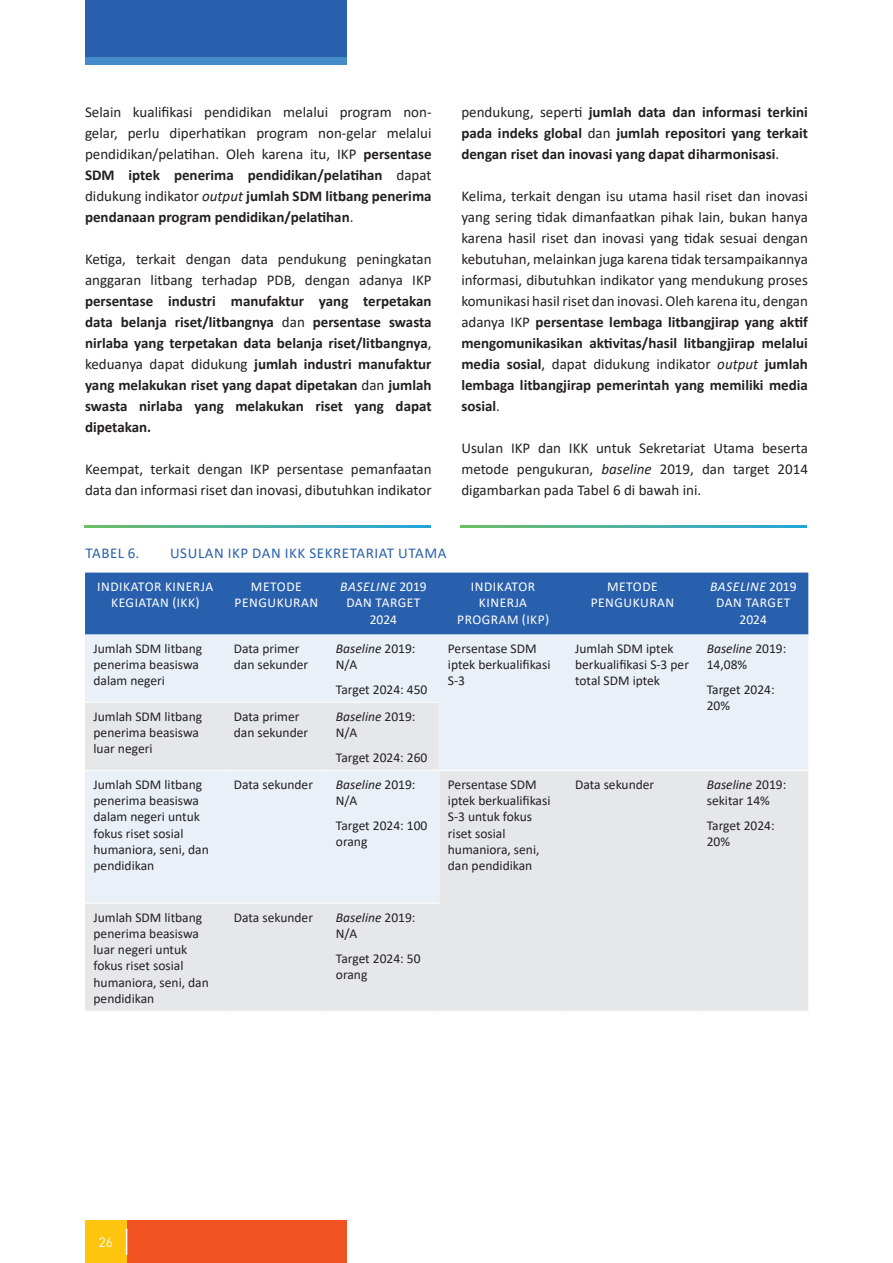
<style>
.page{position:relative;width:893px;height:1263px;background:#fff}
.page>*{position:absolute;margin:0;border:0;box-sizing:border-box;transform-origin:0 0}
.t1{font:15px/21px "Calibri";color:#231f20;text-align:justify}
.t2{font:700 15px/21px "Calibri";color:#231f20;text-align:justify}
.t3{font:15px "Calibri";letter-spacing:.04em;color:#2960ad}
.t4{font:13.5px/16.2px "Calibri";color:#231f20}
.t5{font:13.5px/16.2px "Calibri";letter-spacing:.04em;color:#fff;text-align:center}
.t6{font:italic 13.5px/16.2px "Calibri";color:#231f20}
.t7{font:13.5px "DIN Pro";color:#fff}
.s1{font-weight:700}
.s2{font-style:italic}
.s3{font-weight:400}
.s4{font-style:normal}
</style>
<div class="page">
<div style="left:85px;top:0;width:262px;height:57px;background:#2960ad"></div>
<div style="left:85px;top:57px;width:262px;height:8px;background:#448bca"></div>
<div style="left:127px;top:1220px;width:220px;height:43px;background:#f15422"></div>
<div style="left:85px;top:1220px;width:42px;height:43px;background:#fec40e"></div>
<svg style="left:126px;top:1228px;width:1px;height:27px"></svg>
<svg style="left:84px;top:525px;width:347px;height:3px"></svg>
<svg style="left:460px;top:525px;width:347px;height:3px"></svg>
<div style="left:85px;top:573px;width:723px;height:61px;background:#2960ad"></div>
<div style="left:85px;top:634px;width:723px;height:68px;background:#eaf0f8"></div>
<svg style="left:85px;top:702px;width:723px;height:309px;background:#e7e9ed"></svg>
<hr style="left:85px;top:702px;width:140px;height:1px;background:#fff">
<hr style="left:225px;top:702px;width:102px;height:1px;background:#fff">
<hr style="left:327px;top:702px;width:112px;height:1px;background:#fff">
<hr style="left:85px;top:770px;width:140px;height:1px;background:#fff">
<hr style="left:225px;top:770px;width:102px;height:1px;background:#fff">
<hr style="left:327px;top:770px;width:112px;height:1px;background:#fff">
<hr style="left:439px;top:770px;width:128px;height:1px;background:#fff">
<hr style="left:567px;top:770px;width:131px;height:1px;background:#fff">
<hr style="left:698px;top:770px;width:110px;height:1px;background:#fff">
<hr style="left:85px;top:903px;width:140px;height:1px;background:#fff">
<hr style="left:225px;top:903px;width:102px;height:1px;background:#fff">
<hr style="left:327px;top:903px;width:112px;height:1px;background:#fff">
<p class="t1" style="left:85px;top:101px;width:348px">Selain kualifikasi pendidikan melalui program non&shy;gelar, perlu diperhatikan program non-gelar melalui pendidikan/pelatihan. Oleh karena itu, IKP <span class="s1">persentase SDM iptek penerima pendidikan/pelatihan</span> dapat didukung indikator <span class="s2">output</span> <span class="s1">jumlah SDM litbang penerima pendanaan program pendidikan/pelatihan</span>.</p>
<p class="t1" style="left:85px;top:248px;width:348px">Ketiga, terkait dengan data pendukung peningkatan anggaran litbang terhadap PDB, dengan adanya IKP</p>
<p class="t2" style="left:85px;top:290px;width:348px">persentase industri manufaktur yang terpetakan data belanja riset/litbangnya <span class="s3">dan</span> persentase swasta nirlaba yang terpetakan data belanja riset/litbangnya<span class="s3">, keduanya dapat didukung</span> jumlah industri manufaktur yang melakukan riset yang dapat dipetakan <span class="s3">dan</span> jumlah swasta nirlaba yang melakukan riset yang dapat dipetakan.</p>
<p class="t1" style="left:85px;top:458px;width:348px">Keempat, terkait dengan IKP persentase pemanfaatan data dan informasi riset dan inovasi, dibutuhkan indikator</p>
<p class="t2" style="left:461px;top:101px;width:348px"><span class="s3">pendukung, seperti</span> jumlah data dan informasi terkini pada indeks global <span class="s3">dan</span> jumlah repositori yang terkait dengan riset dan inovasi yang dapat diharmonisasi<span class="s3">.</span></p>
<p class="t1" style="left:461px;top:185px;width:348px">Kelima, terkait dengan isu utama hasil riset dan inovasi yang sering tidak dimanfaatkan pihak lain, bukan hanya karena hasil riset dan inovasi yang tidak sesuai dengan kebutuhan, melainkan juga karena tidak tersampaikannya informasi, dibutuhkan indikator yang mendukung proses komunikasi hasil riset dan inovasi. Oleh karena itu, dengan adanya IKP <span class="s1">persentase lembaga litbangjirap yang aktif mengomunikasikan aktivitas/hasil litbangjirap melalui media sosial</span>, dapat didukung indikator <span class="s2">output</span> <span class="s1">jumlah lembaga litbangjirap pemerintah yang memiliki media sosial</span>.</p>
<p class="t1" style="left:461px;top:437px;width:348px">Usulan IKP dan IKK untuk Sekretariat Utama beserta metode pengukuran, <span class="s2">baseline</span> 2019, dan target 2014 digambarkan pada Tabel 6 di bawah ini.</p>
<p class="t3" style="left:85px;top:543px;width:56px">TABEL 6.</p>
<p class="t3" style="left:170px;top:543px;width:278px">USULAN IKP DAN IKK SEKRETARIAT UTAMA</p>
<p class="t5" style="left:97px;top:578px;width:117px">INDIKATOR KINERJA<br>KEGIATAN (IKK)</p>
<p class="t5" style="left:235px;top:578px;width:85px">METODE<br>PENGUKURAN</p>
<p class="t5" style="left:340px;top:578px;width:88px"><span class="s2">BASELINE</span> 2019<br>DAN TARGET<br>2024</p>
<p class="t5" style="left:457px;top:578px;width:93px">INDIKATOR<br>KINERJA<br>PROGRAM (IKP)</p>
<p class="t5" style="left:591px;top:578px;width:85px">METODE<br>PENGUKURAN</p>
<p class="t5" style="left:710px;top:578px;width:88px"><span class="s2">BASELINE</span> 2019<br>DAN TARGET<br>2024</p>
<p class="t4" style="left:94px;top:640px;width:110px">Jumlah SDM litbang penerima beasiswa dalam negeri</p>
<p class="t4" style="left:234px;top:640px;width:76px">Data primer dan sekunder</p>
<p class="t6" style="left:336px;top:640px;width:81px">Baseline <span class="s4">2019:<br>N/A</span></p>
<p class="t4" style="left:336px;top:681px;width:93px">Target 2024: 450</p>
<p class="t4" style="left:448px;top:640px;width:104px">Persentase SDM iptek berkualifikasi<br>S-3</p>
<p class="t4" style="left:575px;top:640px;width:115px">Jumlah SDM iptek berkualifikasi S-3 per total SDM iptek</p>
<p class="t4" style="left:707px;top:640px;width:81px"><span class="s2">Baseline</span> 2019:<br>14,08%</p>
<p class="t4" style="left:707px;top:681px;width:69px">Target 2024:<br>20%</p>
<p class="t4" style="left:94px;top:708px;width:110px">Jumlah SDM litbang penerima beasiswa luar negeri</p>
<p class="t4" style="left:234px;top:708px;width:76px">Data primer dan sekunder</p>
<p class="t6" style="left:336px;top:708px;width:81px">Baseline <span class="s4">2019:<br>N/A</span></p>
<p class="t4" style="left:336px;top:749px;width:93px">Target 2024: 260</p>
<p class="t4" style="left:94px;top:776px;width:117px">Jumlah SDM litbang penerima beasiswa dalam negeri untuk fokus riset sosial humaniora, seni, dan pendidikan</p>
<p class="t4" style="left:234px;top:776px;width:81px">Data sekunder</p>
<p class="t6" style="left:336px;top:776px;width:81px">Baseline <span class="s4">2019:<br>N/A</span></p>
<p class="t4" style="left:448px;top:776px;width:104px">Persentase SDM iptek berkualifikasi<br>S-3 untuk fokus riset sosial humaniora, seni, dan pendidikan</p>
<p class="t4" style="left:575px;top:776px;width:81px">Data sekunder</p>
<p class="t4" style="left:707px;top:776px;width:81px"><span class="s2">Baseline</span> 2019: sekitar 14%</p>
<p class="t4" style="left:336px;top:817px;width:93px">Target 2024: 100 orang</p>
<p class="t4" style="left:707px;top:817px;width:69px">Target 2024:<br>20%</p>
<p class="t4" style="left:94px;top:909px;width:117px">Jumlah SDM litbang penerima beasiswa luar negeri untuk fokus riset sosial humaniora, seni, dan pendidikan</p>
<p class="t4" style="left:234px;top:909px;width:81px">Data sekunder</p>
<p class="t6" style="left:336px;top:909px;width:81px">Baseline <span class="s4">2019:<br>N/A</span></p>
<p class="t4" style="left:336px;top:950px;width:86px">Target 2024: 50 orang</p>
<p class="t7" style="left:99px;top:1233px;width:16px">26</p>
</div>
